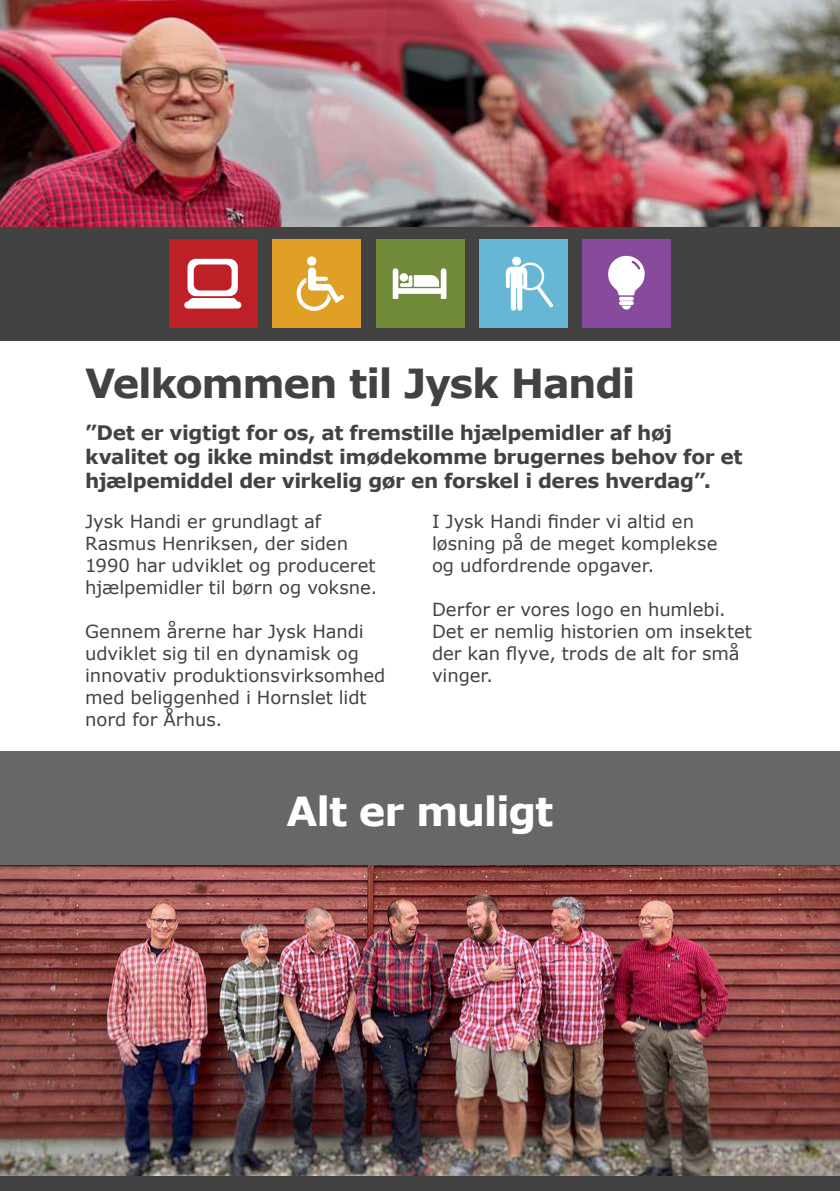
<style>
.page{position:relative;width:840px;height:1191px;background:#fff}
.page>*{position:absolute;margin:0;border:0;box-sizing:border-box;transform-origin:0 0}
.t1{font:700 40px "Verdana";letter-spacing:-.035em;color:#424242}
.t2{font:700 40px "Verdana";letter-spacing:-.03em;color:#fff}
.t3{font:700 20px/24px "Verdana";letter-spacing:-.02em;color:#424242}
.t4{font:18px/22px "Verdana";color:#424242}
</style>
<div class="page">
<img style="left:0;top:865px;width:839px;height:311px">
<img style="left:0;top:0;width:839px;height:227px">
<div style="left:0;top:227px;width:839px;height:113px;background:#424242"></div>
<div style="left:0;top:1176px;width:839px;height:15px;background:#424242"></div>
<div style="left:0;top:751px;width:839px;height:114px;background:#676767"></div>
<div style="left:169px;top:239px;width:88px;height:89px;background:#be2028"></div>
<div style="left:184px;top:301px;width:57px;height:7px;background:#fff;border-radius:4px"></div>
<svg style="left:187px;top:259px;width:51px;height:43px"></svg>
<div style="left:375px;top:239px;width:89px;height:89px;background:#708a39"></div>
<svg style="left:392px;top:268px;width:54px;height:31px"></svg>
<div style="left:272px;top:239px;width:88px;height:89px;background:#e0a026"></div>
<svg style="left:296px;top:256px;width:48px;height:55px"></svg>
<div style="left:479px;top:239px;width:88px;height:89px;background:#68b6d6"></div>
<svg style="left:506px;top:257px;width:47px;height:54px"></svg>
<div style="left:582px;top:239px;width:88px;height:89px;background:#884a9d"></div>
<svg style="left:608px;top:255px;width:37px;height:55px"></svg>
<h1 class="t1" style="left:85px;top:365px;width:551px">Velkommen til Jysk Handi</h1>
<p class="t3" style="left:85px;top:422px;width:658px">”Det er vigtigt for os, at fremstille hjælpemidler af høj kvalitet og ikke mindst imødekomme brugernes behov for et hjælpemiddel der virkelig gør en forskel i deres hverdag”.</p>
<p class="t4" style="left:85px;top:510px;width:293px">Jysk Handi er grundlagt af<br>Rasmus Henriksen, der siden<br>1990 har udviklet og produceret hjælpemidler til børn og voksne.</p>
<p class="t4" style="left:85px;top:620px;width:302px">Gennem årerne har Jysk Handi udviklet sig til en dynamisk og innovativ produktionsvirksomhed med beliggenhed i Hornslet lidt nord for Århus.</p>
<p class="t4" style="left:432px;top:511px;width:287px">I Jysk Handi finder vi altid en løsning på de meget komplekse og udfordrende opgaver.</p>
<p class="t4" style="left:432px;top:598px;width:321px">Derfor er vores logo en humlebi.<br>Det er nemlig historien om insektet der kan flyve, trods de alt for små vinger.</p>
<h1 class="t2" style="left:286px;top:792px;width:268px">Alt er muligt</h1>
</div>
